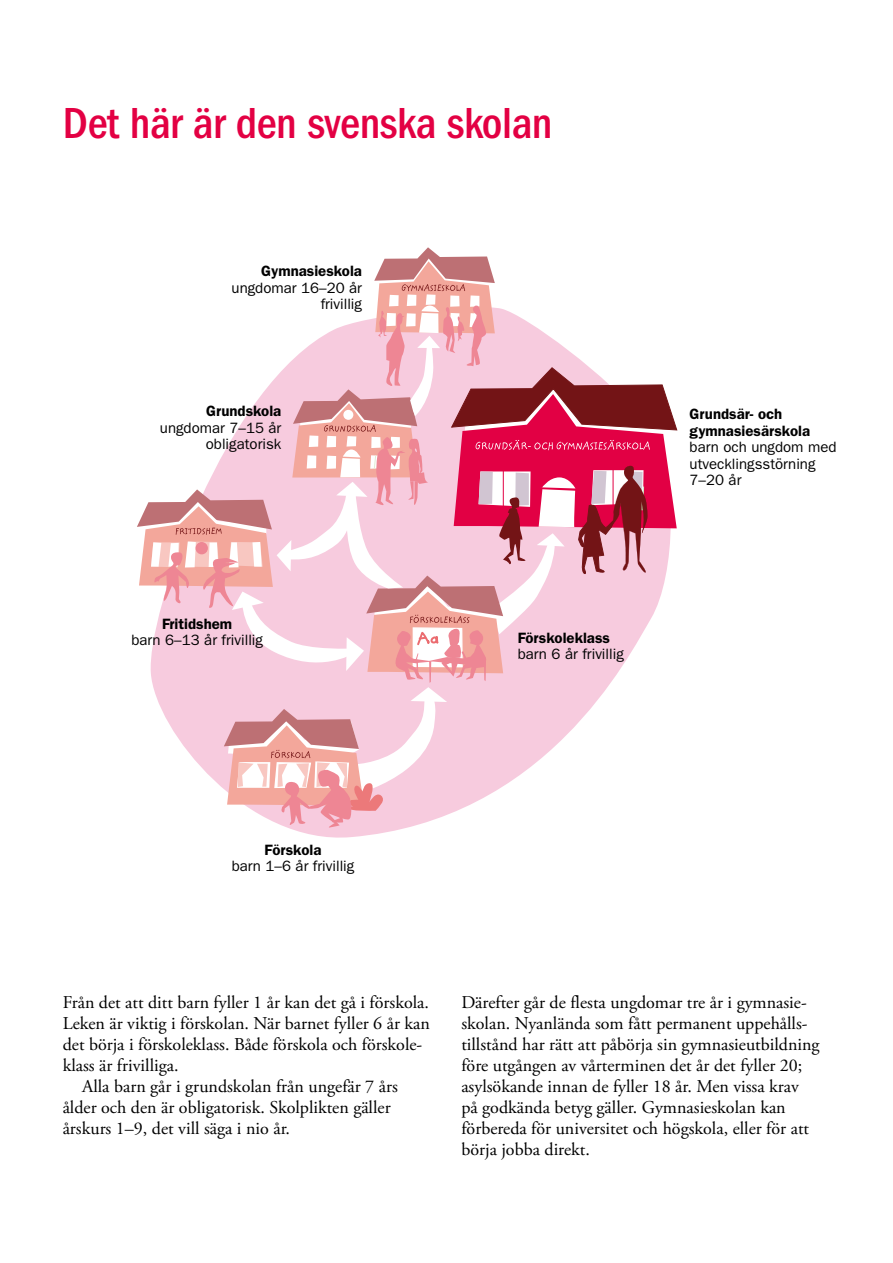
<style>
.page{position:relative;width:893px;height:1263px;background:#fff}
.page>*{position:absolute;margin:0;border:0;box-sizing:border-box;transform-origin:0 0}
.t1{font:500 condensed 45px "ITC Franklin Gothic Std";letter-spacing:-.01em;color:#e30043}
.t2{font:18px/21px "Adobe Garamond Pro";color:#000}
.t3{font:15px/16.5px "ITC Franklin Gothic Std";color:#000;text-align:right}
.t4{font:600 15px/16.5px "ITC Franklin Gothic Std";color:#000}
</style>
<div class="page">
<svg style="left:137px;top:247px;width:540px;height:581px"></svg>
<h1 class="t1" style="left:63px;top:97px;width:491px">Det här är den svenska skolan</h1>
<p class="t4" style="left:261px;top:263px;width:102px">Gymnasieskola</p>
<p class="t3" style="left:232px;top:280px;width:132px">ungdomar 16–20 år frivillig</p>
<p class="t4" style="left:206px;top:403px;width:77px">Grundskola</p>
<p class="t3" style="left:160px;top:419px;width:123px">ungdomar 7–15 år obligatorisk</p>
<p class="t4" style="left:162px;top:615px;width:72px">Fritidshem</p>
<p class="t3" style="left:131px;top:632px;width:133px">barn 6–13 år frivillig</p>
<p class="t4" style="left:518px;top:629px;width:94px">Förskoleklass</p>
<p class="t3" style="left:518px;top:646px;width:108px">barn 6 år frivillig</p>
<p class="t4" style="left:690px;top:406px;width:122px">Grundsär- och gymnasiesärskola</p>
<p class="t3" style="left:690px;top:439px;width:148px;text-align:left">barn och ungdom med utvecklingsstörning<br>7–20 år</p>
<p class="t4" style="left:265px;top:841px;width:58px">Förskola</p>
<p class="t3" style="left:232px;top:858px;width:124px">barn 1–6 år frivillig</p>
<p class="t2" style="left:63px;top:992px;width:368px">Från det att ditt barn fyller 1 år kan det gå i förskola.</p>
<p class="t2" style="left:63px;top:1013px;width:369px">Leken är viktig i förskolan. När barnet fyller 6 år kan</p>
<p class="t2" style="left:63px;top:1034px;width:361px">det börja i förskoleklass. Både förskola och förskole-</p>
<p class="t2" style="left:63px;top:1055px;width:117px">klass är frivilliga.</p>
<p class="t2" style="left:82px;top:1076px;width:317px">Alla barn går i grundskolan från ungefär 7 års</p>
<p class="t2" style="left:63px;top:1097px;width:329px">ålder och den är obligatorisk. Skolplikten gäller</p>
<p class="t2" style="left:63px;top:1118px;width:229px">årskurs 1–9, det vill säga i nio år.</p>
<p class="t2" style="left:461px;top:992px;width:360px">Därefter går de flesta ungdomar tre år i gymnasie&shy;skolan. Nyanlända som fått permanent uppehålls&shy;tillstånd har rätt att påbörja sin gymnasieutbildning före utgången av vårterminen det år det fyller 20; asylsökande innan de fyller 18 år. Men vissa krav på godkända betyg gäller. Gymnasieskolan kan förbereda för universitet och högskola, eller för att börja jobba direkt.</p>
</div>
